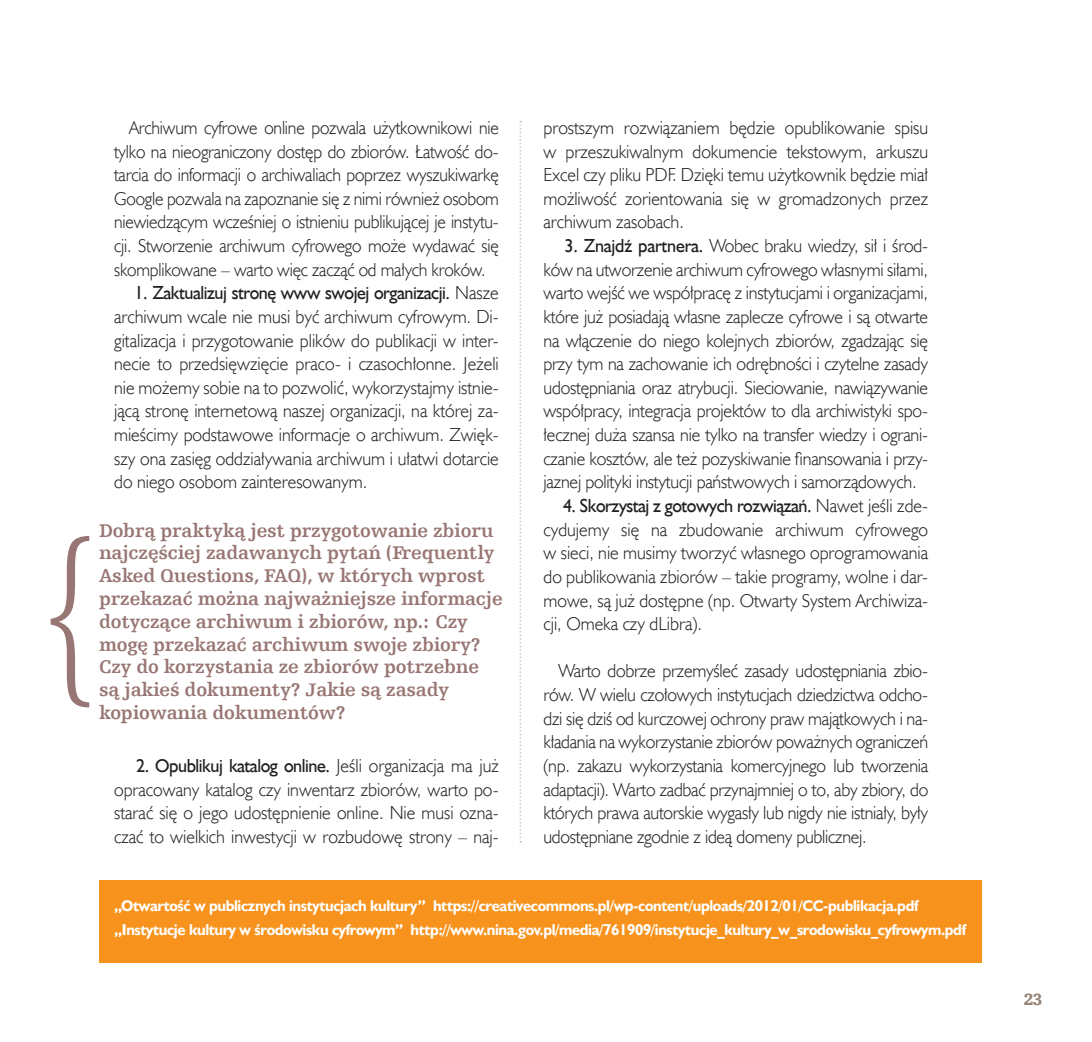
<style>
.page{position:relative;width:1092px;height:1042px;background:#fff}
.page>*{position:absolute;margin:0;border:0;box-sizing:border-box;transform-origin:0 0}
.Tytulik1{font:199.5px "Humst Slab 712 EU";color:#987673;scale:.59 1}
.LIFT{font:700 19.25px/22.8px "Humst Slab 712 EU";letter-spacing:-.01em;color:#987673}
.BODY{font:18.9px/23.6px "Humanst 521 Lt EU";color:#231f20;text-align:justify;scale:.95 1}
.BODY-2{font:18.9px/23.6px "Humanst 521 Lt EU";color:#231f20;text-align:justify;scale:.93 1}
.t1{font:17.15px "Humst Slab 712 Blk EU";color:#978275}
.Lead{font:700 15.75px "Humanst 521 EU";letter-spacing:-.025em;color:#fff}
.s1{font-family:"Humanst 521 EU"}
</style>
<div class="page">
<div style="left:99px;top:880px;width:883px;height:82px;background:#f7931d"></div>
<svg style="left:519px;top:121px;width:2px;height:721px"></svg>
<p class="BODY-2" style="left:114px;top:115px;width:415px;text-indent:15px">Archiwum cyfrowe online pozwala użytkownikowi nie tylko na nieograniczony dostęp do zbiorów. Łatwość do&shy;tarcia do informacji o archiwaliach poprzez wyszukiwarkę Google pozwala na zapoznanie się z nimi również osobom niewiedzącym wcześniej o istnieniu publikującej je instytu&shy;cji. Stworzenie archiwum cyfrowego może wydawać się skomplikowane – warto więc zacząć od małych kroków.</p>
<p class="BODY" style="left:114px;top:281px;width:406px;text-indent:20px"><span class="s1">1. Zaktualizuj stronę www swojej organizacji.</span> Nasze archiwum wcale nie musi być archiwum cyfrowym. Di&shy;gitalizacja i przygotowanie plików do publikacji w inter&shy;necie to przedsięwzięcie praco- i czasochłonne. Jeżeli nie możemy sobie na to pozwolić, wykorzystajmy istnie&shy;jącą stronę internetową naszej organizacji, na której za&shy;mieścimy podstawowe informacje o archiwum. Zwięk&shy;szy ona zasięg oddziaływania archiwum i ułatwi dotarcie do niego osobom zainteresowanym.</p>
<p class="Tytulik1" style="left:40px;top:497px;width:102px">{</p>
<p class="LIFT" style="left:99px;top:519px;width:405px">Dobrą praktyką jest przygotowanie zbioru najczęściej zadawanych pytań (Frequently Asked Questions, FAQ), w których wprost przekazać można najważniejsze informacje dotyczące archiwum i zbiorów, np.: Czy mogę przekazać archiwum swoje zbiory?<br>Czy do korzystania ze zbiorów potrzebne są jakieś dokumenty? Jakie są zasady</p>
<p class="LIFT" style="left:99px;top:701px;width:248px">kopiowania dokumentów?</p>
<p class="BODY" style="left:114px;top:753px;width:406px;text-indent:22px"><span class="s1">2. Opublikuj katalog online.</span> Jeśli organizacja ma już opracowany katalog czy inwentarz zbiorów, warto po&shy;starać się o jego udostępnienie online. Nie musi ozna&shy;czać to wielkich inwestycji w rozbudowę strony – naj-</p>
<p class="BODY" style="left:543px;top:115px;width:406px">prostszym rozwiązaniem będzie opublikowanie spisu w przeszukiwalnym dokumencie tekstowym, arkuszu Excel czy pliku PDF. Dzięki temu użytkownik będzie miał możliwość zorientowania się w gromadzonych przez archiwum zasobach.</p>
<p class="BODY" style="left:543px;top:233px;width:406px;text-indent:21px"><span class="s1">3. Znajdź partnera.</span> Wobec braku wiedzy, sił i środ&shy;ków na utworzenie archiwum cyfrowego własnymi siłami, warto wejść we współpracę z instytucjami i organizacjami, które już posiadają własne zaplecze cyfrowe i są otwarte na włączenie do niego kolejnych zbiorów, zgadzając się przy tym na zachowanie ich odrębności i czytelne zasady udostępniania oraz atrybucji. Sieciowanie, nawiązywanie współpracy, integracja projektów to dla archiwistyki spo&shy;łecznej duża szansa nie tylko na transfer wiedzy i ograni&shy;czanie kosztów, ale też pozyskiwanie finansowania i przy&shy;jaznej polityki instytucji państwowych i samorządowych.</p>
<p class="BODY" style="left:543px;top:493px;width:406px;text-indent:19px"><span class="s1">4. Skorzystaj z gotowych rozwiązań.</span> Nawet jeśli zde&shy;cydujemy się na zbudowanie archiwum cyfrowego w sieci, nie musimy tworzyć własnego oprogramowania do publikowania zbiorów – takie programy, wolne i dar&shy;mowe, są już dostępne (np. Otwarty System Archiwiza&shy;cji, Omeka czy dLibra).</p>
<p class="BODY" style="left:543px;top:659px;width:406px;text-indent:15px">Warto dobrze przemyśleć zasady udostępniania zbio&shy;rów. W wielu czołowych instytucjach dziedzictwa odcho&shy;dzi się dziś od kurczowej ochrony praw majątkowych i na&shy;kładania na wykorzystanie zbiorów poważnych ograniczeń (np. zakazu wykorzystania komercyjnego lub tworzenia adaptacji). Warto zadbać przynajmniej o to, aby zbiory, do których prawa autorskie wygasły lub nigdy nie istniały, były udostępniane zgodnie z ideą domeny publicznej.</p>
<p class="Lead" style="left:114px;top:896px;width:805px">„Otwartość w publicznych instytucjach kultury” https://creativecommons.pl/wp-content/uploads/2012/01/CC-publikacja.pdf</p>
<p class="Lead" style="left:114px;top:920px;width:853px">„Instytucje kultury w środowisku cyfrowym” http://www.nina.gov.pl/media/761909/instytucje_kultury_w_srodowisku_cyfrowym.pdf</p>
<p class="t1" style="left:1023px;top:988px;width:20px">23</p>
</div>
